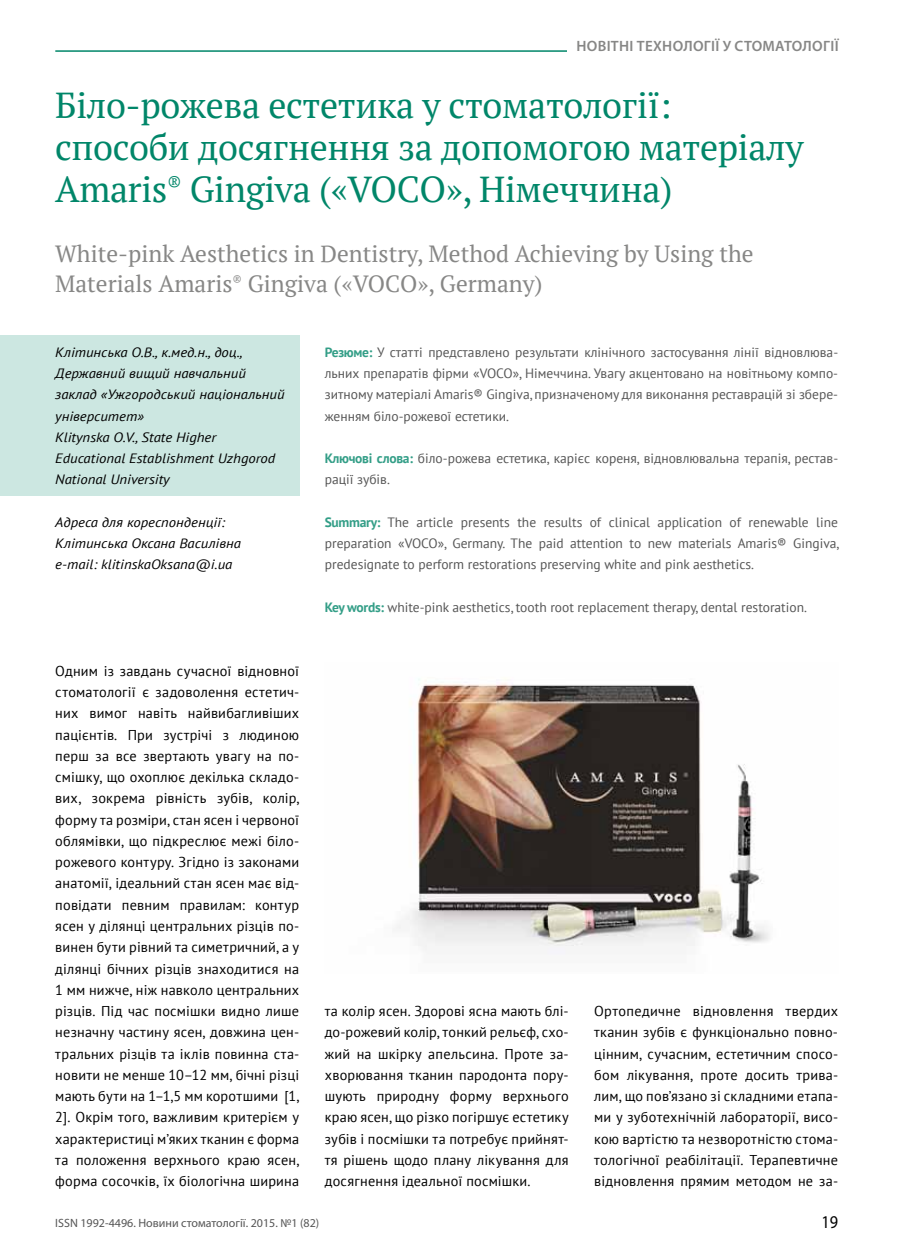
<style>
.page{position:relative;width:902px;height:1259px;background:#fff}
.page>*{position:absolute;margin:0;border:0;box-sizing:border-box;transform-origin:0 0}
.t1{font:36px/42px "PT Serif";letter-spacing:-.01em;color:#008669}
.t2{font:23.4px/30px "PT Serif";color:#878786}
.t3{font:18px "Myriad Pro";color:#000;scale:.9 1}
.t4{font:600 15px "Myriad Pro";letter-spacing:.02em;color:#878786}
.t5{font:14.25px/21.3px "PT Sans";letter-spacing:.015em;color:#000;text-align:justify}
.t6{font:13.5px/21.3px "PT Sans";color:#565656;text-align:justify}
.t7{font:italic 13.5px/21.3px "PT Sans";color:#000;scale:1.09 1}
.t8{font:12px "Myriad Pro";color:#565656}
.s1{font-weight:700;color:#339e87}
</style>
<div class="page">
<hr style="left:55px;top:50px;width:685px;height:2px;background:#008669">
<div style="left:567px;top:40px;width:271px;height:20px;background:#fff"></div>
<img style="left:396px;top:679px;width:374px;height:275px">
<div style="left:0;top:335px;width:299px;height:160px;background:#cce7e1"></div>
<p class="t4" style="left:576px;top:36px;width:263px">Новітні технології у стоматології</p>
<h1 class="t1" style="left:55px;top:84px;width:750px">Біло-рожева естетика у стоматології: способи досягнення за допомогою матеріалу<br>Amaris<sup>®</sup> Gingiva («VOCO», Німеччина)</h1>
<h2 class="t2" style="left:55px;top:239px;width:699px">White-pink Aesthetics in Dentistry, Method Achieving by Using the<br>Materials Amaris<sup>®</sup> Gingiva («VOCO», Germany)</h2>
<p class="t7" style="left:55px;top:341px;width:212px">Клітинська О.В., к.мед.н., доц.,<br>Державний вищий навчальний заклад «Ужгородський національний університет»<br>Klitynska O.V., State Higher<br>Educational Establishment Uzhgorod<br>National University</p>
<p class="t7" style="left:55px;top:511px;width:172px">Адреса для кореспонденції:<br>Клітинська Оксана Василівна e-mail: klitinskaOksana@i.ua</p>
<p class="t5" style="left:55px;top:660px;width:245px">Одним із завдань сучасної відновної стоматології є задоволення естетич&shy;них вимог навіть найвибагливіших пацієнтів. При зустрічі з людиною перш за все звертають увагу на по&shy;смішку, що охоплює декілька складо&shy;вих, зокрема рівність зубів, колір, форму та розміри, стан ясен і червоної облямівки, що підкреслює межі біло&shy;рожевого контуру. Згідно із законами анатомії, ідеальний стан ясен має від&shy;повідати певним правилам: контур ясен у ділянці центральних різців по&shy;винен бути рівний та симетричний, а у ділянці бічних різців знаходитися на 1 мм нижче, ніж навколо центральних різців. Під час посмішки видно лише незначну частину ясен, довжина цен&shy;тральних різців та іклів повинна ста&shy;новити не менше 10–12 мм, бічні різці мають бути на 1–1,5 мм коротшими [1, 2]. Окрім того, важливим критерієм у характеристиці м’яких тканин є форма та положення верхнього краю ясен, форма сосочків, їх біологічна ширина</p>
<p class="t6" style="left:325px;top:341px;width:515px"><span class="s1">Резюме:</span> У статті представлено результати клінічного застосування лінії відновлюва&shy;льних препаратів фірми «VOCO», Німеччина. Увагу акцентовано на новітньому компо&shy;зитному матеріалі Amaris® Gingiva, призначеному для виконання реставрацій зі збере&shy;женням біло-рожевої естетики.</p>
<p class="t6" style="left:325px;top:447px;width:515px"><span class="s1">Ключові слова:</span> біло-рожева естетика, карієс кореня, відновлювальна терапія, рестав&shy;рації зубів.</p>
<p class="t6" style="left:325px;top:511px;width:516px"><span class="s1">Summary:</span> The article presents the results of clinical application of renewable line preparation «VOCO», Germany. The paid attention to new materials Amaris® Gingiva, predesignate to perform restorations preserving white and pink aesthetics.</p>
<p class="t6" style="left:325px;top:596px;width:483px"><span class="s1">Key words:</span> white-pink aesthetics, tooth root replacement therapy, dental restoration.</p>
<p class="t5" style="left:325px;top:1000px;width:245px">та колір ясен. Здорові ясна мають блі&shy;до-рожевий колір, тонкий рельєф, схо&shy;жий на шкірку апельсина. Проте за&shy;хворювання тканин пародонта пору&shy;шують природну форму верхнього краю ясен, що різко погіршує естетику зубів і посмішки та потребує прийнят&shy;тя рішень щодо плану лікування для досягнення ідеальної посмішки.</p>
<p class="t5" style="left:594px;top:1000px;width:245px">Ортопедичне відновлення твердих тканин зубів є функціонально повно&shy;цінним, сучасним, естетичним спосо&shy;бом лікування, проте досить трива&shy;лим, що пов’язано зі складними етапа&shy;ми у зуботехнічній лабораторії, висо&shy;кою вартістю та незворотністю стома&shy;тологічної реабілітації. Терапевтичне відновлення прямим методом не за-</p>
<p class="t8" style="left:55px;top:1215px;width:265px">ISSN 1992-4496. Новини стоматології. 2015. №1 (82)</p>
<p class="t3" style="left:821px;top:1211px;width:20px">19</p>
</div>
